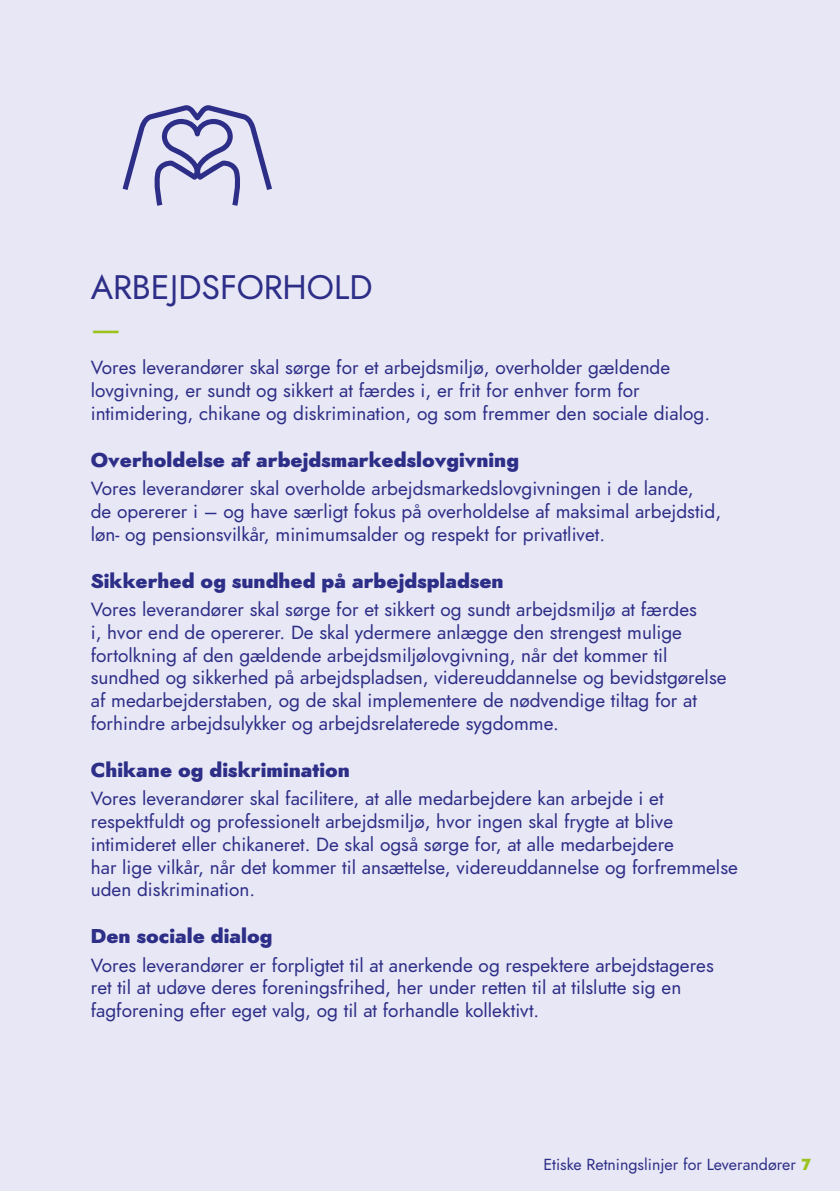
<style>
.page{position:relative;width:840px;height:1191px;background:#fff}
.page>*{position:absolute;margin:0;border:0;box-sizing:border-box;transform-origin:0 0}
.t1{font:34px "Lyreco Renner V2";color:#2d2e87}
.t2{font:34px "Lyreco Renner V2";color:#9bc31c}
.t3{font:900 20px "Lyreco Renner V2";color:#2d2e87}
.t4{font:19px/22.8px "Lyreco Renner V2";color:#2d2e87}
.t5{font:16px "Lyreco Renner V2";color:#2d2e87}
.s1{font-weight:900;color:#9bc31c}
</style>
<div class="page">
<div style="left:0;top:0;width:839px;height:1191px;background:#e8e7f5"></div>
<svg style="left:122px;top:105px;width:150px;height:101px"></svg>
<h1 class="t1" style="left:91px;top:264px;width:283px">ARBEJDSFORHOLD</h1>
<h1 class="t2" style="left:91px;top:305px;width:32px">—</h1>
<p class="t4" style="left:91px;top:356px;width:620px">Vores leverandører skal sørge for et arbejdsmiljø, overholder gældende lovgivning, er sundt og sikkert at færdes i, er frit for enhver form for intimidering, chikane og diskrimination, og som fremmer den sociale dialog.</p>
<p class="t3" style="left:91px;top:445px;width:429px">Overholdelse af arbejdsmarkedslovgivning</p>
<p class="t4" style="left:91px;top:477px;width:631px">Vores leverandører skal overholde arbejdsmarkedslovgivningen i de lande,<br>de opererer i – og have særligt fokus på overholdelse af maksimal arbejdstid, løn- og pensionsvilkår, minimumsalder og respekt for privatlivet.</p>
<p class="t3" style="left:91px;top:566px;width:414px">Sikkerhed og sundhed på arbejdspladsen</p>
<p class="t4" style="left:91px;top:598px;width:637px">Vores leverandører skal sørge for et sikkert og sundt arbejdsmiljø at færdes<br>i, hvor end de opererer. De skal ydermere anlægge den strengest mulige fortolkning af den gældende arbejdsmiljølovgivning, når det kommer til sundhed og sikkerhed på arbejdspladsen, videreuddannelse og bevidstgørelse af medarbejderstaben, og de skal implementere de nødvendige tiltag for at forhindre arbejdsulykker og arbejdsrelaterede sygdomme.</p>
<p class="t3" style="left:91px;top:755px;width:260px">Chikane og diskrimination</p>
<p class="t4" style="left:91px;top:787px;width:648px">Vores leverandører skal facilitere, at alle medarbejdere kan arbejde i et respektfuldt og professionelt arbejdsmiljø, hvor ingen skal frygte at blive intimideret eller chikaneret. De skal også sørge for, at alle medarbejdere<br>har lige vilkår, når det kommer til ansættelse, videreuddannelse og forfremmelse uden diskrimination.</p>
<p class="t3" style="left:91px;top:922px;width:183px">Den sociale dialog</p>
<p class="t4" style="left:91px;top:953px;width:624px">Vores leverandører er forpligtet til at anerkende og respektere arbejdstageres ret til at udøve deres foreningsfrihed, her under retten til at tilslutte sig en fagforening efter eget valg, og til at forhandle kollektivt.</p>
<p class="t5" style="left:543px;top:1153px;width:269px">Etiske Retningslinjer for Leverandører <span class="s1">7</span></p>
</div>
